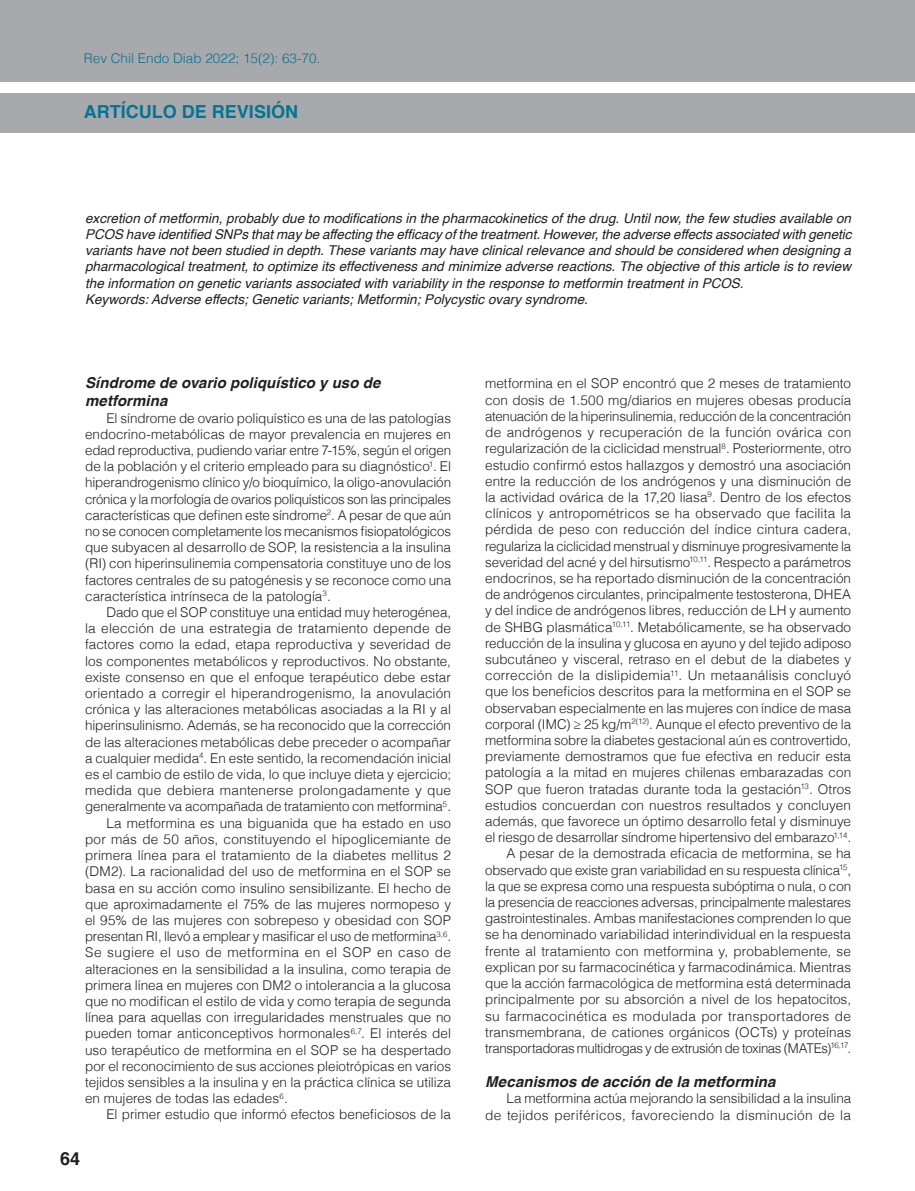
<style>
.page{position:relative;width:915px;height:1191px;background:#fff}
.page>*{position:absolute;margin:0;border:0;box-sizing:border-box;transform-origin:0 0}
.t1{font:700 18px "Helvetica";color:#077392}
.t2{font:700 18px "Helvetica";color:#231f20}
.Subtitulo_2{font:italic 700 15px/18px "Helvetica";letter-spacing:.005em;color:#231f20}
.Texto{font:300 13.5px/16.2px "Helvetica";letter-spacing:-.005em;color:#231f20;text-align:justify}
.Abstract{font:italic 13.5px/16.2px "Helvetica";color:#231f20;text-align:justify}
.t3{font:300 13.5px "Helvetica";color:#077392}
</style>
<div class="page">
<div style="left:0;top:0;width:914px;height:81px;background:#a8a9ad"></div>
<div style="left:0;top:93px;width:914px;height:40px;background:#a8a9ad"></div>
<p class="t3" style="left:84px;top:46px;width:238px">Rev Chil Endo Diab 2022; 15(2): 63-70.</p>
<h1 class="t1" style="left:84px;top:97px;width:216px">ARTÍCULO DE REVISIÓN</h1>
<p class="Abstract" style="left:85px;top:210px;width:767px">excretion of metformin, probably due to modifications in the pharmacokinetics of the drug. Until now, the few studies available on PCOS have identified SNPs that may be affecting the efficacy of the treatment. However, the adverse effects associated with genetic variants have not been studied in depth. These variants may have clinical relevance and should be considered when designing a pharmacological treatment, to optimize its effectiveness and minimize adverse reactions. The objective of this article is to review the information on genetic variants associated with variability in the response to metformin treatment in PCOS.</p>
<p class="Abstract" style="left:85px;top:291px;width:504px">Keywords: Adverse effects; Genetic variants; Metformin; Polycystic ovary syndrome.</p>
<p class="Subtitulo_2" style="left:85px;top:374px;width:297px">Síndrome de ovario poliquístico y uso de metformina</p>
<p class="Texto" style="left:85px;top:409px;width:367px;text-indent:21px">El síndrome de ovario poliquístico es una de las patologías endocrino-metabólicas de mayor prevalencia en mujeres en edad reproductiva, pudiendo variar entre 7-15%, según el origen de la población y el criterio empleado para su diagnóstico<sup>1</sup>. El hiperandrogenismo clínico y/o bioquímico, la oligo-anovulación crónica y la morfología de ovarios poliquísticos son las principales características que definen este síndrome<sup>2</sup>. A pesar de que aún no se conocen completamente los mecanismos fisiopatológicos que subyacen al desarrollo de SOP, la resistencia a la insulina (RI) con hiperinsulinemia compensatoria constituye uno de los factores centrales de su patogénesis y se reconoce como una característica intrínseca de la patología<sup>3</sup>.</p>
<p class="Texto" style="left:85px;top:603px;width:367px;text-indent:21px">Dado que el SOP constituye una entidad muy heterogénea, la elección de una estrategia de tratamiento depende de factores como la edad, etapa reproductiva y severidad de los componentes metabólicos y reproductivos. No obstante, existe consenso en que el enfoque terapéutico debe estar orientado a corregir el hiperandrogenismo, la anovulación crónica y las alteraciones metabólicas asociadas a la RI y al hiperinsulinismo. Además, se ha reconocido que la corrección de las alteraciones metabólicas debe preceder o acompañar a cualquier medida<sup>4</sup>. En este sentido, la recomendación inicial es el cambio de estilo de vida, lo que incluye dieta y ejercicio; medida que debiera mantenerse prolongadamente y que generalmente va acompañada de tratamiento con metformina<sup>5</sup>.</p>
<p class="Texto" style="left:85px;top:814px;width:367px;text-indent:21px">La metformina es una biguanida que ha estado en uso por más de 50 años, constituyendo el hipoglicemiante de primera línea para el tratamiento de la diabetes mellitus 2 (DM2). La racionalidad del uso de metformina en el SOP se basa en su acción como insulino sensibilizante. El hecho de que aproximadamente el 75% de las mujeres normopeso y el 95% de las mujeres con sobrepeso y obesidad con SOP presentan RI, llevó a emplear y masificar el uso de metformina<sup>3,6</sup>.<br>Se sugiere el uso de metformina en el SOP en caso de alteraciones en la sensibilidad a la insulina, como terapia de primera línea en mujeres con DM2 o intolerancia a la glucosa que no modifican el estilo de vida y como terapia de segunda línea para aquellas con irregularidades menstruales que no pueden tomar anticonceptivos hormonales<sup>6,7</sup>. El interés del uso terapéutico de metformina en el SOP se ha despertado por el reconocimiento de sus acciones pleiotrópicas en varios tejidos sensibles a la insulina y en la práctica clínica se utiliza en mujeres de todas las edades<sup>6</sup>.</p>
<p class="Texto" style="left:106px;top:1105px;width:346px">El primer estudio que informó efectos beneficiosos de la</p>
<h1 class="t2" style="left:60px;top:1144px;width:22px">64</h1>
<p class="Texto" style="left:485px;top:374px;width:367px">metformina en el SOP encontró que 2 meses de tratamiento con dosis de 1.500 mg/diarios en mujeres obesas producía atenuación de la hiperinsulinemia, reducción de la concentración de andrógenos y recuperación de la función ovárica con regularización de la ciclicidad menstrual<sup>8</sup>. Posteriormente, otro estudio confirmó estos hallazgos y demostró una asociación entre la reducción de los andrógenos y una disminución de la actividad ovárica de la 17,20 liasa<sup>9</sup>. Dentro de los efectos clínicos y antropométricos se ha observado que facilita la pérdida de peso con reducción del índice cintura cadera, regulariza la ciclicidad menstrual y disminuye progresivamente la severidad del acné y del hirsutismo<sup>10,11</sup>. Respecto a parámetros endocrinos, se ha reportado disminución de la concentración de andrógenos circulantes, principalmente testosterona, DHEA y del índice de andrógenos libres, reducción de LH y aumento de SHBG plasmática<sup>10,11</sup>. Metabólicamente, se ha observado reducción de la insulina y glucosa en ayuno y del tejido adiposo subcutáneo y visceral, retraso en el debut de la diabetes y corrección de la dislipidemia<sup>11</sup>. Un metaanálisis concluyó que los beneficios descritos para la metformina en el SOP se observaban especialmente en las mujeres con índice de masa corporal (IMC) ≥ 25 kg/m<sup>2(12)</sup>. Aunque el efecto preventivo de la metformina sobre la diabetes gestacional aún es controvertido, previamente demostramos que fue efectiva en reducir esta patología a la mitad en mujeres chilenas embarazadas con SOP que fueron tratadas durante toda la gestación<sup>13</sup>. Otros estudios concuerdan con nuestros resultados y concluyen además, que favorece un óptimo desarrollo fetal y disminuye el riesgo de desarrollar síndrome hipertensivo del embarazo<sup>1,14</sup>.</p>
<p class="Texto" style="left:485px;top:844px;width:367px;text-indent:21px">A pesar de la demostrada eficacia de metformina, se ha observado que existe gran variabilidad en su respuesta clínica<sup>15</sup>, la que se expresa como una respuesta subóptima o nula, o con la presencia de reacciones adversas, principalmente malestares gastrointestinales. Ambas manifestaciones comprenden lo que se ha denominado variabilidad interindividual en la respuesta frente al tratamiento con metformina y, probablemente, se explican por su farmacocinética y farmacodinámica. Mientras que la acción farmacológica de metformina está determinada principalmente por su absorción a nivel de los hepatocitos, su farmacocinética es modulada por transportadores de transmembrana, de cationes orgánicos (OCTs) y proteínas transportadoras multidrogas y de extrusión de toxinas (MATEs)<sup>16,17</sup>.</p>
<p class="Subtitulo_2" style="left:485px;top:1073px;width:292px">Mecanismos de acción de la metformina</p>
<p class="Texto" style="left:485px;top:1089px;width:367px;text-align:right">La metformina actúa mejorando la sensibilidad a la insulina<br>de tejidos periféricos, favoreciendo la disminución de la</p>
</div>
